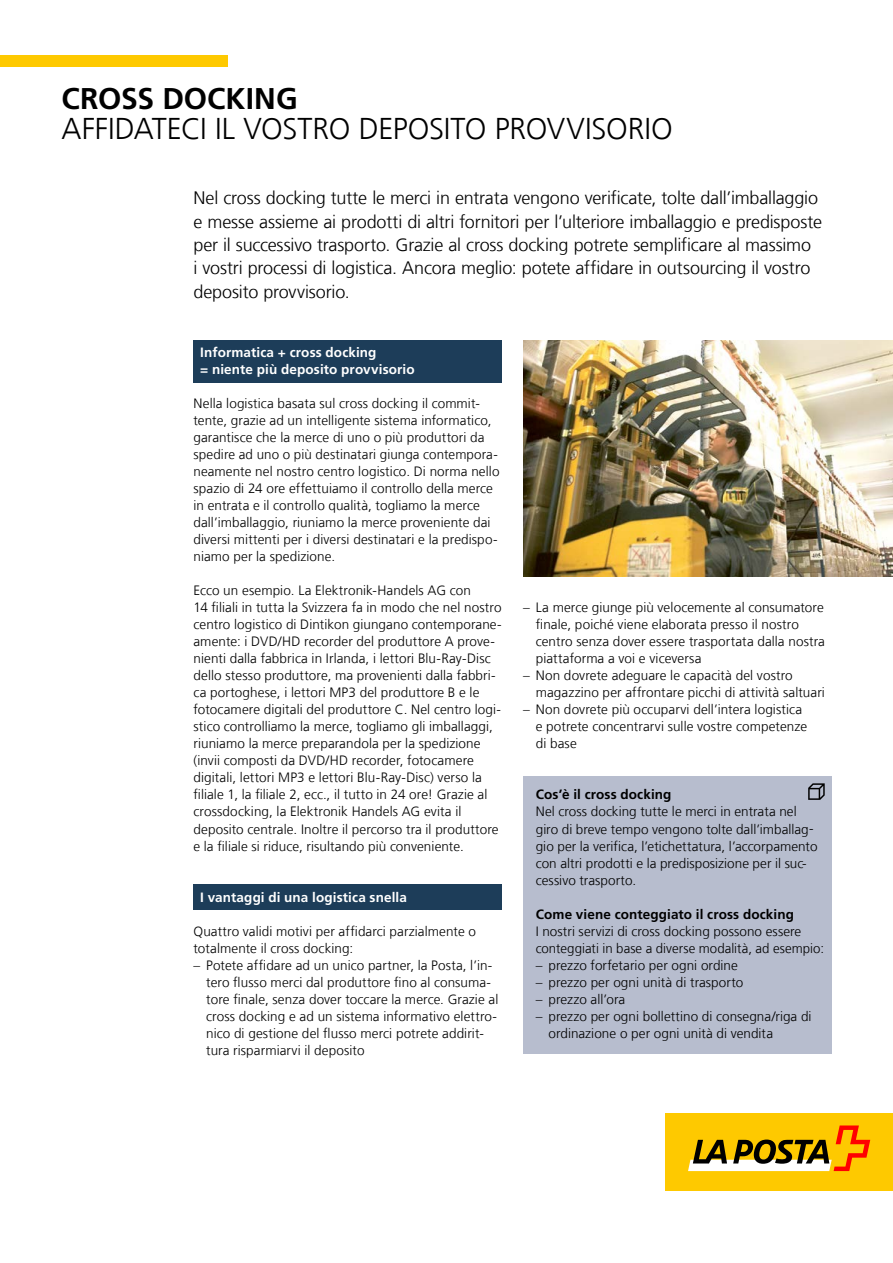
<style>
.page{position:relative;width:893px;height:1263px;background:#fff}
.page>*{position:absolute;margin:0;border:0;box-sizing:border-box;transform-origin:0 0}
.t1{font:300 30px/30px "Frutiger LT Com";letter-spacing:-.005em;color:#000}
.t2{font:300 18px/23.4px "Frutiger LT Com";letter-spacing:-.01em;color:#000}
.t3{font:300 13.5px/17px "Frutiger LT Com";letter-spacing:.005em;color:#000}
.t4{font:700 13.5px/17px "Frutiger LT Com";letter-spacing:.01em;color:#fff}
.t5{font:700 13.5px "Frutiger LT Com";letter-spacing:.01em;color:#000}
.s1{font-weight:700}
</style>
<div class="page">
<div style="left:193px;top:340px;width:309px;height:26px;background:#1d3d59"></div>
<div style="left:193px;top:357px;width:309px;height:26px;background:#1d3d59"></div>
<div style="left:193px;top:884px;width:309px;height:26px;background:#1d3d59"></div>
<div style="left:523px;top:776px;width:308px;height:40px;background:#b7bdce"></div>
<div style="left:523px;top:793px;width:308px;height:108px;background:#b7bdce"></div>
<div style="left:523px;top:896px;width:308px;height:39px;background:#b7bdce"></div>
<div style="left:523px;top:913px;width:308px;height:56px;background:#b7bdce"></div>
<div style="left:523px;top:964px;width:308px;height:39px;background:#b7bdce"></div>
<div style="left:523px;top:998px;width:308px;height:56px;background:#b7bdce"></div>
<div style="left:665px;top:1113px;width:228px;height:77px;background:#fec900"></div>
<svg style="left:688px;top:1125px;width:182px;height:46px"></svg>
<div style="left:0;top:55px;width:228px;height:12px;background:#fec900"></div>
<img style="left:523px;top:340px;width:370px;height:236px">
<svg style="left:808px;top:783px;width:17px;height:17px"></svg>
<h1 class="t1" style="left:62px;top:83px;width:613px"><span class="s1">CROSS DOCKING<br></span>AFFIDATECI IL VOSTRO DEPOSITO PROVVISORIO</h1>
<p class="t2" style="left:193px;top:186px;width:630px">Nel cross docking tutte le merci in entrata vengono verificate, tolte dall’imballaggio e messe assieme ai prodotti di altri fornitori per l’ulteriore imballaggio e predisposte per il successivo trasporto. Grazie al cross docking potrete semplificare al massimo<br>i vostri processi di logistica. Ancora meglio: potete affidare in outsourcing il vostro deposito provvisorio.</p>
<h2 class="t4" style="left:200px;top:344px;width:216px">Informatica + cross docking<br>= niente più deposito provvisorio</h2>
<p class="t3" style="left:193px;top:395px;width:308px">Nella logistica basata sul cross docking il commit&shy;tente, grazie ad un intelligente sistema informatico, garantisce che la merce di uno o più produttori da spedire ad uno o più destinatari giunga contempora&shy;neamente nel nostro centro logistico. Di norma nello spazio di 24 ore effettuiamo il controllo della merce in entrata e il controllo qualità, togliamo la merce dall’imballaggio, riuniamo la merce proveniente dai diversi mittenti per i diversi destinatari e la predispo&shy;niamo per la spedizione.</p>
<p class="t3" style="left:193px;top:582px;width:310px">Ecco un esempio. La Elektronik-Handels AG con<br>14 filiali in tutta la Svizzera fa in modo che nel nostro centro logistico di Dintikon giungano contemporane&shy;amente: i DVD/HD recorder del produttore A prove&shy;nienti dalla fabbrica in Irlanda, i lettori Blu-Ray-Disc dello stesso produttore, ma provenienti dalla fabbri&shy;ca portoghese, i lettori MP3 del produttore B e le fotocamere digitali del produttore C. Nel centro logi&shy;stico controlliamo la merce, togliamo gli imballaggi, riuniamo la merce preparandola per la spedizione (invii composti da DVD/HD recorder, fotocamere digitali, lettori MP3 e lettori Blu-Ray-Disc) verso la filiale 1, la filiale 2, ecc., il tutto in 24 ore! Grazie al crossdocking, la Elektronik Handels AG evita il deposito centrale. Inoltre il percorso tra il produttore e la filiale si riduce, risultando più conveniente.</p>
<h2 class="t4" style="left:200px;top:888px;width:208px">I vantaggi di una logistica snella</h2>
<p class="t3" style="left:193px;top:922px;width:284px">Quattro validi motivi per affidarci parzialmente o totalmente il cross docking:</p>
<p class="t3" style="left:206px;top:956px;width:294px;text-indent:-13px">– Potete affidare ad un unico partner, la Posta, l’in&shy;tero flusso merci dal produttore fino al consuma&shy;tore finale, senza dover toccare la merce. Grazie al cross docking e ad un sistema informativo elettro&shy;nico di gestione del flusso merci potrete addirit&shy;tura risparmiarvi il deposito</p>
<p class="t3" style="left:536px;top:599px;width:291px;text-indent:-13px">– La merce giunge più velocemente al consumatore finale, poiché viene elaborata presso il nostro centro senza dover essere trasportata dalla nostra piattaforma a voi e viceversa</p>
<p class="t3" style="left:536px;top:667px;width:291px;text-indent:-13px">– Non dovrete adeguare le capacità del vostro magazzino per affrontare picchi di attività saltuari</p>
<p class="t3" style="left:536px;top:701px;width:273px;text-indent:-13px">– Non dovrete più occuparvi dell’intera logistica e potrete concentrarvi sulle vostre competenze di base</p>
<h3 class="t5" style="left:536px;top:787px;width:137px">Cos’è il cross docking</h3>
<p class="t3" style="left:536px;top:803px;width:283px">Nel cross docking tutte le merci in entrata nel giro di breve tempo vengono tolte dall’imballag&shy;gio per la verifica, l’etichettatura, l’accorpamento con altri prodotti e la predisposizione per il suc&shy;cessivo trasporto.</p>
<h3 class="t5" style="left:536px;top:906px;width:260px">Come viene conteggiato il cross docking</h3>
<p class="t3" style="left:536px;top:922px;width:290px">I nostri servizi di cross docking possono essere conteggiati in base a diverse modalità, ad esempio:</p>
<p class="t3" style="left:536px;top:956px;width:204px">– prezzo forfetario per ogni ordine</p>
<p class="t3" style="left:536px;top:973px;width:209px">– prezzo per ogni unità di trasporto</p>
<p class="t3" style="left:536px;top:990px;width:91px">– prezzo all’ora</p>
<p class="t3" style="left:549px;top:1007px;width:265px;text-indent:-13px">– prezzo per ogni bollettino di consegna/riga di ordinazione o per ogni unità di vendita</p>
</div>
